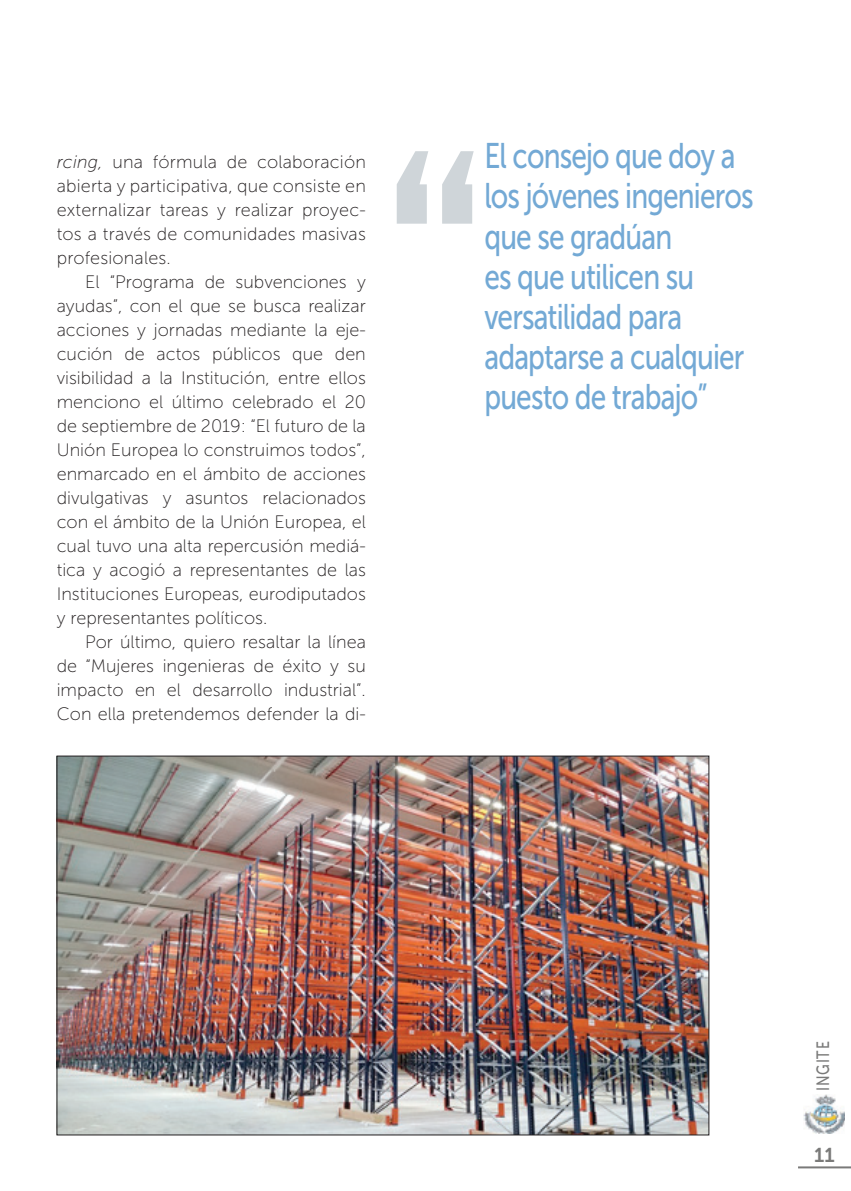
<style>
.page{position:relative;width:851px;height:1191px;background:#fff}
.page>*{position:absolute;margin:0;border:0;box-sizing:border-box;transform-origin:0 0}
.t1{font:228.6px "Techno";color:#cfd5d9;scale:.79 1}
.t2{font:35.6px/40px "Museo Sans 500";letter-spacing:-.03em;color:#73a9d5;scale:.79 1}
.t3{font:20px "Museo Sans 700";color:#7a7a79}
.t4{font:18px/24px "Museo Sans 100";color:#231f20;text-align:justify}
.t5{font:17.8px "Museo Sans 500";letter-spacing:.05em;color:#7a7a79;scale:.79 1}
.s1{font-style:italic}
</style>
<div class="page">
<hr style="left:797px;top:1166px;width:53px;height:2px;background:#7a7a79">
<img style="left:803px;top:1094px;width:41px;height:39px">
<img style="left:59px;top:758px;width:648px;height:375px">
<p class="t4" style="left:57px;top:150px;width:310px"><span class="s1">rcing,</span> una fórmula de colaboración abierta y participativa, que consiste en externalizar tareas y realizar proyec&shy;tos a través de comunidades masivas profesionales.</p>
<p class="t4" style="left:57px;top:270px;width:311px;text-indent:28px">El “Programa de subvenciones y ayudas”, con el que se busca realizar acciones y jornadas mediante la eje&shy;cución de actos públicos que den visibilidad a la Institución, entre ellos menciono el último celebrado el 20 de septiembre de 2019: “El futuro de la Unión Europea lo construimos todos”, enmarcado en el ámbito de acciones divulgativas y asuntos relacionados con el ámbito de la Unión Europea, el cual tuvo una alta repercusión mediá&shy;tica y acogió a representantes de las Instituciones Europeas, eurodiputados y representantes políticos.</p>
<p class="t4" style="left:57px;top:630px;width:311px;text-indent:28px">Por último, quiero resaltar la línea de “Mujeres ingenieras de éxito y su impacto en el desarrollo industrial”.<br>Con ella pretendemos defender la di-</p>
<h1 class="t1" style="left:389px;top:92px;width:116px">“</h1>
<h2 class="t2" style="left:484px;top:136px;width:342px">El consejo que doy a los jóvenes ingenieros que se gradúan<br>es que utilicen su versatilidad para adaptarse a cualquier puesto de trabajo”</h2>
<p class="t5" style="left:813px;top:1090px;width:64px;rotate:-90deg">INGITE</p>
<p class="t3" style="left:814px;top:1144px;width:22px">11</p>
</div>
